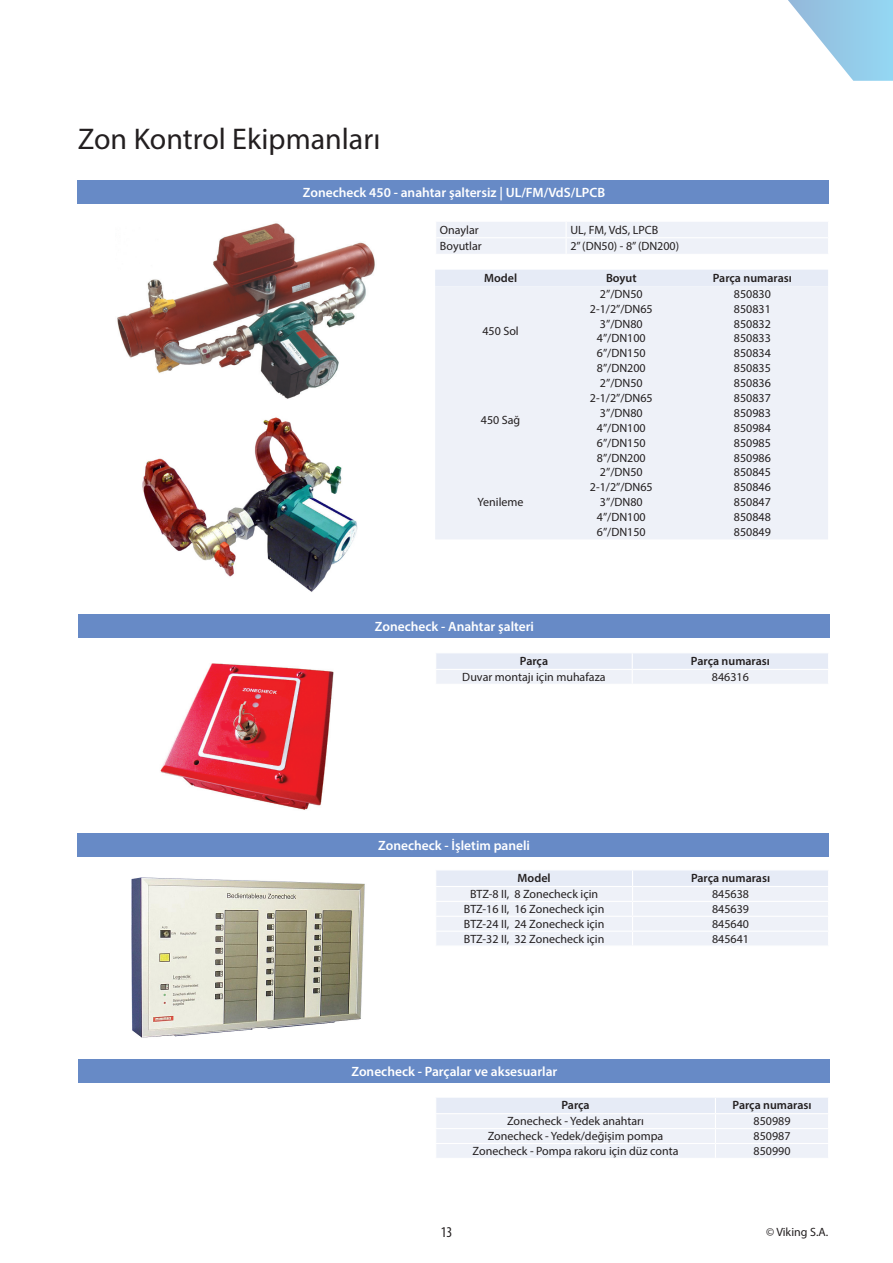
<style>
.page{position:relative;width:893px;height:1263px;background:#fff}
.page>*{position:absolute;margin:0;border:0;box-sizing:border-box;transform-origin:0 0}
.t1{font:30px "Myriad Pro";color:#231f20}
.t2{font:condensed 15px "Myriad Pro";color:#231f20}
.t3{font:600 13.5px "Myriad Pro";color:#fff}
.t4{font:12px "Myriad Pro";color:#231f20}
.t5{font:600 12px "Myriad Pro";color:#231f20}
</style>
<div class="page">
<svg style="left:788px;top:0;width:105px;height:81px"></svg>
<img style="left:117px;top:223px;width:258px;height:176px">
<img style="left:160px;top:663px;width:174px;height:147px">
<img style="left:131px;top:877px;width:234px;height:161px">
<img style="left:142px;top:417px;width:216px;height:175px">
<div style="left:435px;top:270px;width:393px;height:16px;background:#e6ebf6"></div>
<div style="left:435px;top:286px;width:393px;height:253px;background:#eef1f8"></div>
<div style="left:436px;top:222px;width:392px;height:32px;background:#eef1f8"></div>
<div style="left:436px;top:653px;width:392px;height:31px;background:#eef1f8"></div>
<svg style="left:436px;top:870px;width:392px;height:75px;background:#edf0f8"></svg>
<div style="left:436px;top:1098px;width:392px;height:60px;background:#eef1f8"></div>
<div style="left:78px;top:180px;width:751px;height:24px;background:#678ac6"></div>
<div style="left:78px;top:615px;width:751px;height:23px;background:#678ac6"></div>
<div style="left:78px;top:833px;width:751px;height:23px;background:#678ac6"></div>
<div style="left:78px;top:1059px;width:751px;height:23px;background:#678ac6"></div>
<p class="t1" style="left:78px;top:120px;width:304px">Zon Kontrol Ekipmanları</p>
<p class="t3" style="left:303px;top:184px;width:304px">Zonecheck 450 - anahtar şaltersiz | UL/FM/VdS/LPCB</p>
<p class="t4" style="left:440px;top:222px;width:40px">Onaylar</p>
<p class="t4" style="left:570px;top:222px;width:89px">UL, FM, VdS, LPCB</p>
<p class="t4" style="left:440px;top:239px;width:43px">Boyutlar</p>
<p class="t4" style="left:570px;top:239px;width:110px">2” (DN50) - 8” (DN200)</p>
<p class="t5" style="left:484px;top:270px;width:34px">Model</p>
<p class="t5" style="left:606px;top:270px;width:32px">Boyut</p>
<p class="t5" style="left:713px;top:270px;width:80px">Parça numarası</p>
<p class="t4" style="left:482px;top:324px;width:38px">450 Sol</p>
<p class="t4" style="left:481px;top:413px;width:41px">450 Sağ</p>
<p class="t4" style="left:478px;top:495px;width:47px">Yenileme</p>
<p class="t3" style="left:375px;top:618px;width:161px">Zonecheck - Anahtar şalteri</p>
<p class="t4" style="left:600px;top:286px;width:44px">2”/DN50</p>
<p class="t4" style="left:734px;top:286px;width:38px">850830</p>
<p class="t4" style="left:590px;top:301px;width:64px">2-1/2”/DN65</p>
<p class="t4" style="left:734px;top:301px;width:38px">850831</p>
<p class="t4" style="left:600px;top:316px;width:44px">3”/DN80</p>
<p class="t4" style="left:734px;top:316px;width:38px">850832</p>
<p class="t4" style="left:597px;top:331px;width:50px">4”/DN100</p>
<p class="t4" style="left:734px;top:331px;width:38px">850833</p>
<p class="t4" style="left:597px;top:346px;width:50px">6”/DN150</p>
<p class="t4" style="left:734px;top:346px;width:38px">850834</p>
<p class="t4" style="left:597px;top:361px;width:50px">8”/DN200</p>
<p class="t4" style="left:734px;top:361px;width:38px">850835</p>
<p class="t4" style="left:600px;top:376px;width:44px">2”/DN50</p>
<p class="t4" style="left:734px;top:376px;width:38px">850836</p>
<p class="t4" style="left:590px;top:391px;width:64px">2-1/2”/DN65</p>
<p class="t4" style="left:734px;top:391px;width:38px">850837</p>
<p class="t4" style="left:600px;top:405px;width:44px">3”/DN80</p>
<p class="t4" style="left:734px;top:405px;width:38px">850983</p>
<p class="t4" style="left:597px;top:420px;width:50px">4”/DN100</p>
<p class="t4" style="left:734px;top:420px;width:38px">850984</p>
<p class="t4" style="left:597px;top:435px;width:50px">6”/DN150</p>
<p class="t4" style="left:734px;top:435px;width:38px">850985</p>
<p class="t4" style="left:597px;top:450px;width:50px">8”/DN200</p>
<p class="t4" style="left:734px;top:450px;width:38px">850986</p>
<p class="t4" style="left:600px;top:465px;width:44px">2”/DN50</p>
<p class="t4" style="left:734px;top:465px;width:38px">850845</p>
<p class="t4" style="left:590px;top:480px;width:64px">2-1/2”/DN65</p>
<p class="t4" style="left:734px;top:480px;width:38px">850846</p>
<p class="t4" style="left:600px;top:495px;width:44px">3”/DN80</p>
<p class="t4" style="left:734px;top:495px;width:38px">850847</p>
<p class="t4" style="left:597px;top:510px;width:50px">4”/DN100</p>
<p class="t4" style="left:734px;top:510px;width:38px">850848</p>
<p class="t4" style="left:597px;top:525px;width:50px">6”/DN150</p>
<p class="t4" style="left:734px;top:525px;width:38px">850849</p>
<p class="t5" style="left:520px;top:653px;width:30px">Parça</p>
<p class="t5" style="left:691px;top:653px;width:80px">Parça numarası</p>
<p class="t4" style="left:462px;top:669px;width:145px">Duvar montajı için muhafaza</p>
<p class="t4" style="left:712px;top:669px;width:38px">846316</p>
<p class="t3" style="left:378px;top:836px;width:153px">Zonecheck - İşletim paneli</p>
<p class="t5" style="left:518px;top:870px;width:34px">Model</p>
<p class="t5" style="left:691px;top:870px;width:80px">Parça numarası</p>
<p class="t4" style="left:470px;top:886px;width:130px">BTZ-8 II, 8 Zonecheck için</p>
<p class="t4" style="left:712px;top:886px;width:38px">845638</p>
<p class="t4" style="left:464px;top:901px;width:142px">BTZ-16 II, 16 Zonecheck için</p>
<p class="t4" style="left:712px;top:901px;width:38px">845639</p>
<p class="t4" style="left:464px;top:916px;width:142px">BTZ-24 II, 24 Zonecheck için</p>
<p class="t4" style="left:712px;top:916px;width:38px">845640</p>
<p class="t4" style="left:464px;top:931px;width:142px">BTZ-32 II, 32 Zonecheck için</p>
<p class="t4" style="left:712px;top:931px;width:38px">845641</p>
<p class="t3" style="left:351px;top:1063px;width:207px">Zonecheck - Parçalar ve aksesuarlar</p>
<p class="t5" style="left:561px;top:1098px;width:30px">Parça</p>
<p class="t5" style="left:732px;top:1098px;width:80px">Parça numarası</p>
<p class="t4" style="left:507px;top:1114px;width:138px">Zonecheck - Yedek anahtarı</p>
<p class="t4" style="left:754px;top:1114px;width:38px">850989</p>
<p class="t4" style="left:488px;top:1129px;width:177px">Zonecheck - Yedek/değişim pompa</p>
<p class="t4" style="left:754px;top:1129px;width:38px">850987</p>
<p class="t4" style="left:473px;top:1143px;width:207px">Zonecheck - Pompa rakoru için düz conta</p>
<p class="t4" style="left:754px;top:1143px;width:38px">850990</p>
<p class="t2" style="left:441px;top:1223px;width:13px">13</p>
<p class="t4" style="left:766px;top:1225px;width:64px">© Viking S.A.</p>
</div>
